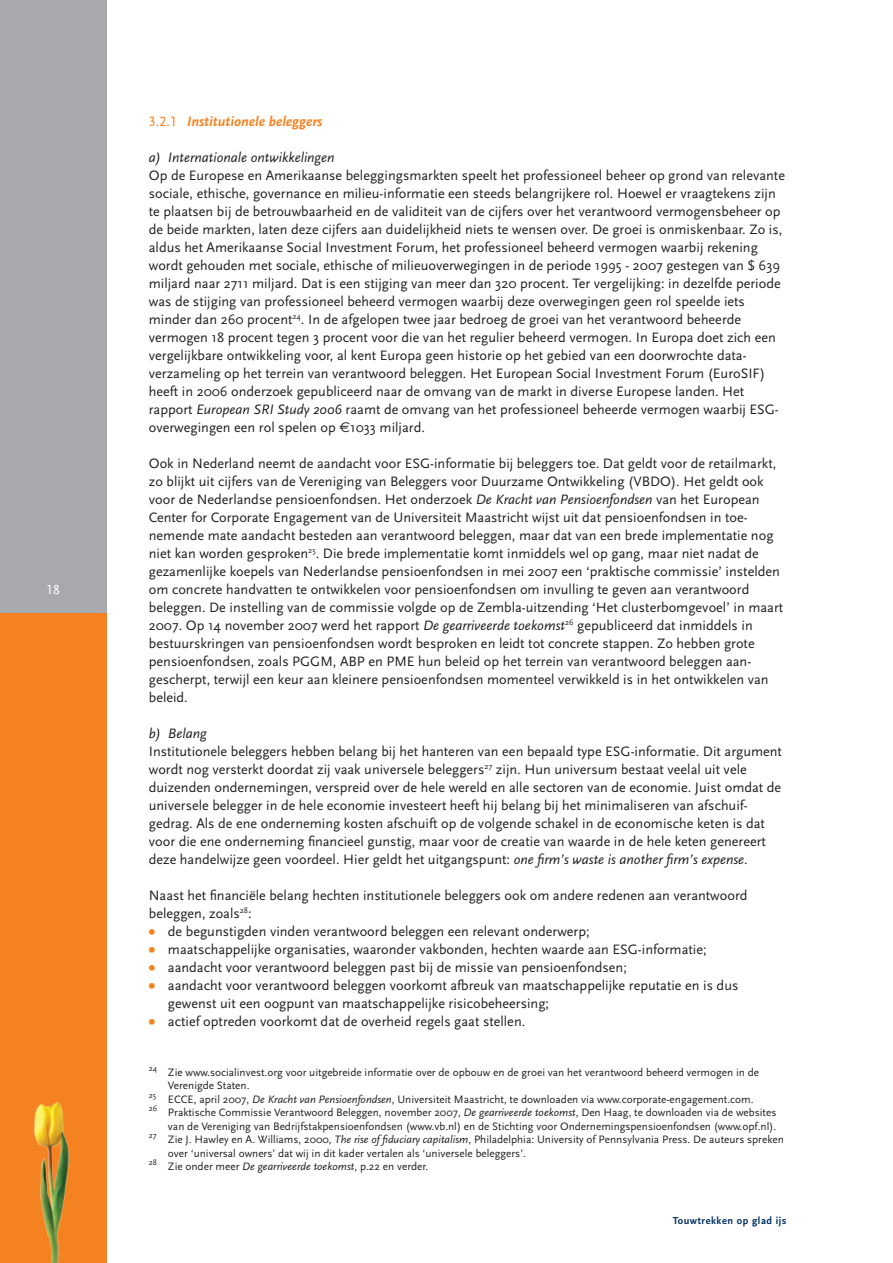
<style>
.page{position:relative;width:893px;height:1263px;background:#fff}
.page>*{position:absolute;margin:0;border:0;box-sizing:border-box;transform-origin:0 0}
.t1{font:14.25px/18px "Scala Sans";color:#231f20}
.t2{font:italic 14.25px "Scala Sans";color:#231f20}
.t3{font:italic 700 14.25px "Scala Sans";color:#f58220}
.t4{font:13.5px "Scala Sans Caps";color:#fff}
.t5{font:11.25px "Scala Sans";color:#231f20}
.t6{font:700 10.5px "Scala Sans";letter-spacing:.05em;color:#003163}
.s1{font-family:"Scala Sans Caps";font-weight:400;font-style:normal}
.s2{font-style:italic}
.s3{font-family:"Euro Sans"}
.s4{font-weight:700;font-size:18px;color:#f58220}
</style>
<div class="page">
<div style="left:0;top:612px;width:106px;height:651px;background:#f58220"></div>
<img style="left:34px;top:1102px;width:36px;height:161px">
<div style="left:0;top:0;width:106px;height:612px;background:#a8a9ad"></div>
<p class="t4" style="left:46px;top:582px;width:15px">18</p>
<p class="t3" style="left:149px;top:114px;width:175px"><span class="s1">3.2.1</span> Institutionele beleggers</p>
<p class="t2" style="left:149px;top:150px;width:187px">a) Internationale ontwikkelingen</p>
<p class="t1" style="left:149px;top:167px;width:638px">Op de Europese en Amerikaanse beleggingsmarkten speelt het professioneel beheer op grond van relevante sociale, ethische, governance en milieu-informatie een steeds belangrijkere rol. Hoewel er vraagtekens zijn te plaatsen bij de betrouwbaarheid en de validiteit van de cijfers over het verantwoord vermogensbeheer op de beide markten, laten deze cijfers aan duidelijkheid niets te wensen over. De groei is onmiskenbaar. Zo is, aldus het Amerikaanse Social Investment Forum, het professioneel beheerd vermogen waarbij rekening wordt gehouden met sociale, ethische of milieuoverwegingen in de periode 1995 - 2007 gestegen van $ 639 miljard naar 2711 miljard. Dat is een stijging van meer dan 320 procent. Ter vergelijking: in dezelfde periode was de stijging van professioneel beheerd vermogen waarbij deze overwegingen geen rol speelde iets minder dan 260 procent<sup>24</sup>. In de afgelopen twee jaar bedroeg de groei van het verantwoord beheerde vermogen 18 procent tegen 3 procent voor die van het regulier beheerd vermogen. In Europa doet zich een vergelijkbare ontwikkeling voor, al kent Europa geen historie op het gebied van een doorwrochte data&shy;verzameling op het terrein van verantwoord beleggen. Het European Social Investment Forum (EuroSIF) heeft in 2006 onderzoek gepubliceerd naar de omvang van de markt in diverse Europese landen. Het rapport <span class="s2">European SRI Study 2006</span> raamt de omvang van het professioneel beheerde vermogen waarbij ESG&shy;overwegingen een rol spelen op <span class="s3">€</span>1033 miljard.</p>
<p class="t1" style="left:149px;top:455px;width:636px">Ook in Nederland neemt de aandacht voor ESG-informatie bij beleggers toe. Dat geldt voor de retailmarkt, zo blijkt uit cijfers van de Vereniging van Beleggers voor Duurzame Ontwikkeling (VBDO). Het geldt ook voor de Nederlandse pensioenfondsen. Het onderzoek <span class="s2">De Kracht van Pensioenfondsen</span> van het European Center for Corporate Engagement van de Universiteit Maastricht wijst uit dat pensioenfondsen in toe&shy;nemende mate aandacht besteden aan verantwoord beleggen, maar dat van een brede implementatie nog niet kan worden gesproken<sup>25</sup>. Die brede implementatie komt inmiddels wel op gang, maar niet nadat de gezamenlijke koepels van Nederlandse pensioenfondsen in mei 2007 een ‘praktische commissie’ instelden om concrete handvatten te ontwikkelen voor pensioenfondsen om invulling te geven aan verantwoord beleggen. De instelling van de commissie volgde op de Zembla-uitzending ‘Het clusterbomgevoel’ in maart 2007. Op 14 november 2007 werd het rapport <span class="s2">De gearriveerde toekomst</span><sup>26</sup> gepubliceerd dat inmiddels in bestuurskringen van pensioenfondsen wordt besproken en leidt tot concrete stappen. Zo hebben grote pensioenfondsen, zoals PGGM, ABP en PME hun beleid op het terrein van verantwoord beleggen aan&shy;gescherpt, terwijl een keur aan kleinere pensioenfondsen momenteel verwikkeld is in het ontwikkelen van beleid.</p>
<p class="t2" style="left:149px;top:726px;width:59px">b) Belang</p>
<p class="t1" style="left:149px;top:743px;width:635px">Institutionele beleggers hebben belang bij het hanteren van een bepaald type ESG-informatie. Dit argument wordt nog versterkt doordat zij vaak universele beleggers<sup>27</sup> zijn. Hun universum bestaat veelal uit vele duizenden ondernemingen, verspreid over de hele wereld en alle sectoren van de economie. Juist omdat de universele belegger in de hele economie investeert heeft hij belang bij het minimaliseren van afschuif&shy;gedrag. Als de ene onderneming kosten afschuift op de volgende schakel in de economische keten is dat voor die ene onderneming financieel gunstig, maar voor de creatie van waarde in de hele keten genereert deze handelwijze geen voordeel. Hier geldt het uitgangspunt: <span class="s2">one firm’s waste is another firm’s expense</span>.</p>
<p class="t1" style="left:149px;top:887px;width:600px">Naast het financiële belang hechten institutionele beleggers ook om andere redenen aan verantwoord beleggen, zoals<sup>28</sup>:</p>
<p class="t1" style="left:149px;top:923px;width:442px"><span class="s4">•</span> de begunstigden vinden verantwoord beleggen een relevant onderwerp;</p>
<p class="t1" style="left:149px;top:941px;width:559px"><span class="s4">•</span> maatschappelijke organisaties, waaronder vakbonden, hechten waarde aan ESG-informatie;</p>
<p class="t1" style="left:149px;top:959px;width:480px"><span class="s4">•</span> aandacht voor verantwoord beleggen past bij de missie van pensioenfondsen;</p>
<p class="t1" style="left:168px;top:977px;width:572px;text-indent:-19px"><span class="s4">•</span> aandacht voor verantwoord beleggen voorkomt afbreuk van maatschappelijke reputatie en is dus gewenst uit een oogpunt van maatschappelijke risicobeheersing;</p>
<p class="t1" style="left:149px;top:1013px;width:378px"><span class="s4">•</span> actief optreden voorkomt dat de overheid regels gaat stellen.</p>
<p class="t5" style="left:149px;top:1066px;width:612px"><sup>24</sup> Zie www.socialinvest.org voor uitgebreide informatie over de opbouw en de groei van het verantwoord beheerd vermogen in de</p>
<p class="t5" style="left:168px;top:1079px;width:83px">Verenigde Staten.</p>
<p class="t5" style="left:149px;top:1093px;width:606px"><sup>25</sup> ECCE, april 2007, <span class="s2">De Kracht van Pensioenfondsen</span>, Universiteit Maastricht, te downloaden via www.corporate-engagement.com.</p>
<p class="t5" style="left:149px;top:1106px;width:629px"><sup>26</sup> Praktische Commissie Verantwoord Beleggen, november 2007, <span class="s2">De gearriveerde toekomst</span>, Den Haag, te downloaden via de websites</p>
<p class="t5" style="left:168px;top:1120px;width:610px">van de Vereniging van Bedrijfstakpensioenfondsen (www.vb.nl) en de Stichting voor Ondernemingspensioenfondsen (www.opf.nl).</p>
<p class="t5" style="left:149px;top:1133px;width:637px"><sup>27</sup> Zie J. Hawley en A. Williams, 2000, <span class="s2">The rise of fiduciary capitalism</span>, Philadelphia: University of Pennsylvania Press. De auteurs spreken</p>
<p class="t5" style="left:168px;top:1147px;width:359px">over ‘universal owners’ dat wij in dit kader vertalen als ‘universele beleggers’.</p>
<p class="t5" style="left:149px;top:1160px;width:281px"><sup>28</sup> Zie onder meer <span class="s2">De gearriveerde toekomst</span>, p.22 en verder.</p>
<p class="t6" style="left:673px;top:1215px;width:116px">Touwtrekken op glad ijs</p>
</div>
